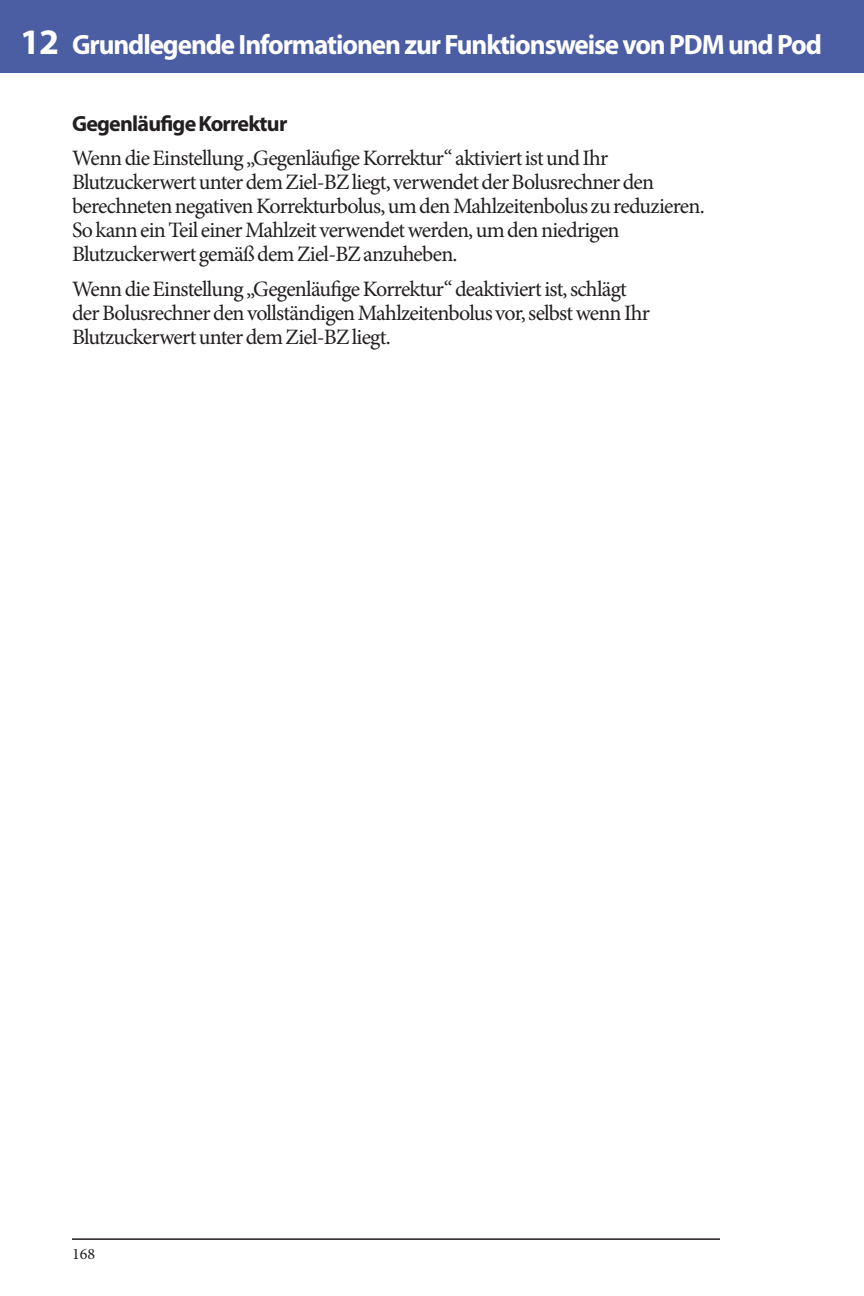
<style>
.page{position:relative;width:864px;height:1296px;background:#fff}
.page>*{position:absolute;margin:0;border:0;box-sizing:border-box;transform-origin:0 0}
.t1{font:700 28px "Myriad Pro";letter-spacing:-.04em;color:#fff}
.BodyText{font:22px/24px "Minion Pro";letter-spacing:-.035em;color:#231f20}
.Head3{font:700 22px "Myriad Pro";letter-spacing:-.035em;color:#231f20}
.t2{font:16px "Minion Pro";color:#231f20}
.s1{font-size:36px}
</style>
<div class="page">
<div style="left:0;top:0;width:864px;height:73px;background:#4b5ea3"></div>
<hr style="left:72px;top:1238px;width:648px;height:2px;background:#231f20">
<p class="t1" style="left:20px;top:26px;width:803px"><span class="s1">12</span> Grundlegende Informationen zur Funktionsweise von PDM und Pod</p>
<p class="Head3" style="left:72px;top:109px;width:217px">Gegenläufige Korrektur</p>
<p class="BodyText" style="left:72px;top:146px;width:634px">Wenn die Einstellung „Gegenläufige Korrektur“ aktiviert ist und Ihr Blutzuckerwert unter dem Ziel-BZ liegt, verwendet der Bolusrechner den berechneten negativen Korrekturbolus, um den Mahlzeitenbolus zu reduzieren.<br>So kann ein Teil einer Mahlzeit verwendet werden, um den niedrigen Blutzuckerwert gemäß dem Ziel-BZ anzuheben.</p>
<p class="BodyText" style="left:72px;top:277px;width:580px">Wenn die Einstellung „Gegenläufige Korrektur“ deaktiviert ist, schlägt der Bolusrechner den vollständigen Mahlzeitenbolus vor, selbst wenn Ihr<br>Blutzuckerwert unter dem Ziel-BZ liegt.</p>
<p class="t2" style="left:72px;top:1243px;width:25px">168</p>
</div>
